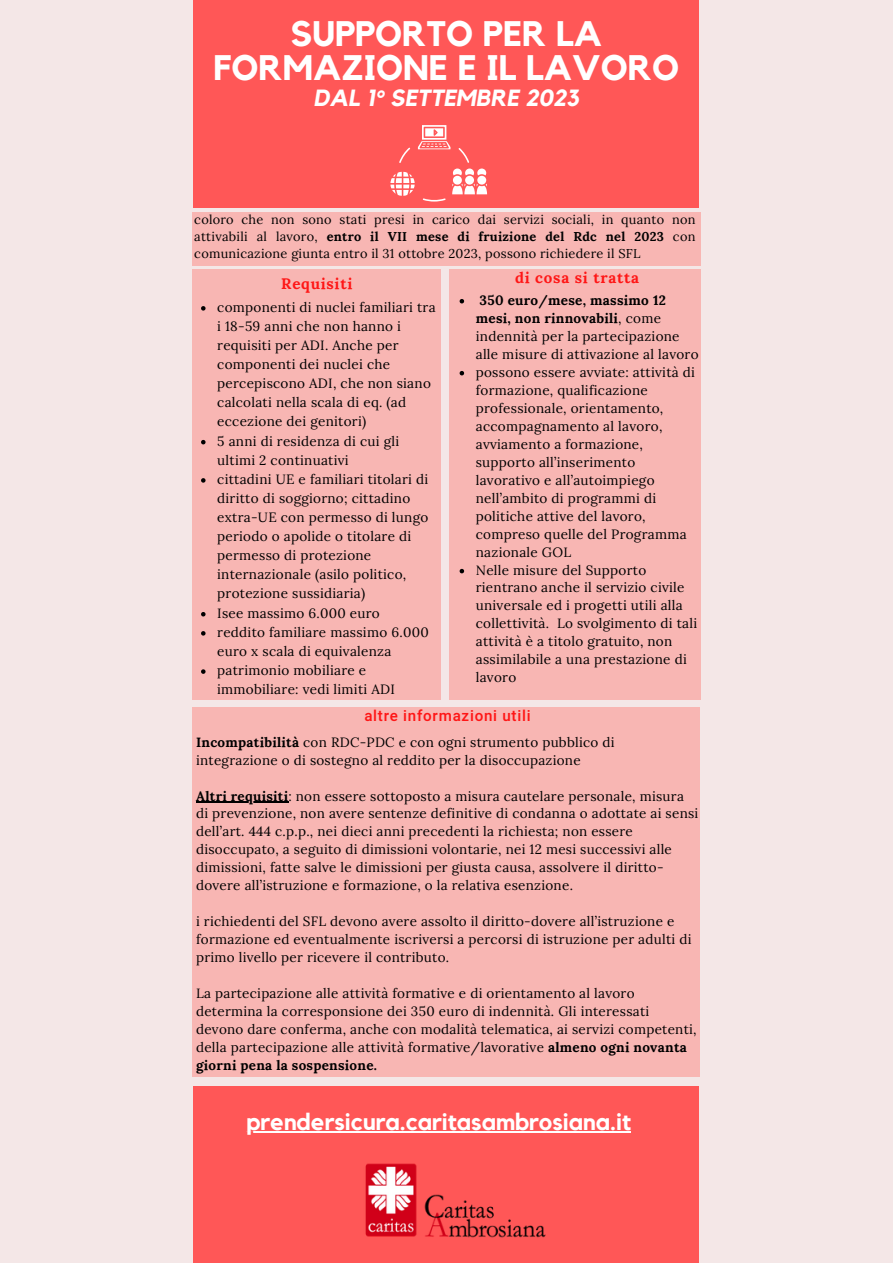
<style>
.page{position:relative;width:893px;height:1264px;background:#fff}
.page>*{position:absolute;margin:0;border:0;box-sizing:border-box;transform-origin:0 0}
.t1{font:700 35.4px/34.8px "Kollektif";color:#fff;text-align:center}
.t2{font:700 23.55px "Kollektif";color:#fff}
.t3{font:italic 700 23.4px "Kollektif";color:#fff}
.t4{font:700 15.15px "Lora";letter-spacing:.05em;color:#ff1616}
.t5{font:500 15.15px "Heebo";letter-spacing:.05em;color:#ff1616}
.t6{font:13.5px/18px "Lora";letter-spacing:.02em;color:#000}
.t7{font:12.75px/17px "Lora";letter-spacing:.02em;color:#000;text-align:justify}
.s1{font-weight:700}
</style>
<div class="page">
<div style="left:0;top:0;width:892px;height:1262px;background:#f4e7e7"></div>
<div style="left:194px;top:1085px;width:504px;height:177px;background:#ff5757"></div>
<div style="left:193px;top:269px;width:248px;height:430px;background:#f8b6b3"></div>
<div style="left:194px;top:0;width:504px;height:208px;background:#ff5757"></div>
<div style="left:449px;top:269px;width:252px;height:430px;background:#f8b6b3"></div>
<img style="left:365px;top:1163px;width:181px;height:75px">
<div style="left:193px;top:707px;width:506px;height:370px;background:#f8b6b3"></div>
<svg style="left:390px;top:125px;width:97px;height:76px"></svg>
<hr style="left:196px;top:801px;width:92px;height:1px;background:#000">
<svg style="left:201px;top:306px;width:4px;height:4px"></svg>
<svg style="left:201px;top:440px;width:4px;height:4px"></svg>
<svg style="left:201px;top:478px;width:4px;height:4px"></svg>
<svg style="left:201px;top:612px;width:4px;height:4px"></svg>
<svg style="left:201px;top:631px;width:4px;height:4px"></svg>
<svg style="left:201px;top:669px;width:4px;height:5px"></svg>
<hr style="left:246px;top:1131px;width:385px;height:2px;background:#fff">
<svg style="left:459px;top:299px;width:5px;height:4px"></svg>
<svg style="left:459px;top:371px;width:5px;height:4px"></svg>
<svg style="left:459px;top:569px;width:5px;height:4px"></svg>
<div style="left:193px;top:211px;width:508px;height:54px;background:#f8b6b3"></div>
<p class="t1" style="left:213px;top:17px;width:467px">SUPPORTO PER LA<br>FORMAZIONE E IL LAVORO</p>
<p class="t3" style="left:313px;top:87px;width:267px">DAL 1° SETTEMBRE 2023</p>
<p class="t7" style="left:194px;top:210px;width:502px">coloro che non sono stati presi in carico dai servizi sociali, in quanto non attivabili al lavoro, <span class="s1">entro il VII mese di fruizione del Rdc nel 2023</span> con comunicazione giunta entro il 31 ottobre 2023, possono richiedere il SFL</p>
<p class="t4" style="left:281px;top:274px;width:73px">Requisiti</p>
<p class="t6" style="left:217px;top:297px;width:220px;line-height:19px">componenti di nuclei familiari tra i 18-59 anni che non hanno i requisiti per ADI. Anche per componenti dei nuclei che percepiscono ADI, che non siano calcolati nella scala di eq. (ad eccezione dei genitori)</p>
<p class="t6" style="left:217px;top:431px;width:183px;line-height:19px">5 anni di residenza di cui gli ultimi 2 continuativi</p>
<p class="t6" style="left:217px;top:469px;width:212px;line-height:19px">cittadini UE e familiari titolari di diritto di soggiorno; cittadino extra-UE con permesso di lungo periodo o apolide o titolare di permesso di protezione internazionale (asilo politico, protezione sussidiaria)</p>
<p class="t6" style="left:217px;top:603px;width:164px">Isee massimo 6.000 euro</p>
<p class="t6" style="left:217px;top:622px;width:213px;line-height:19px">reddito familiare massimo 6.000 euro x scala di equivalenza</p>
<p class="t6" style="left:217px;top:660px;width:179px;line-height:19px">patrimonio mobiliare e immobiliare: vedi limiti ADI</p>
<p class="t4" style="left:515px;top:268px;width:125px">di cosa si tratta</p>
<p class="t6" style="left:476px;top:291px;width:224px"><span class="s1">350 euro/mese, massimo 12 mesi, non rinnovabili</span>, come indennità per la partecipazione alle misure di attivazione al lavoro</p>
<p class="t6" style="left:476px;top:362px;width:221px">possono essere avviate: attività di formazione, qualificazione professionale, orientamento, accompagnamento al lavoro, avviamento a formazione, supporto all’inserimento lavorativo e all’autoimpiego nell’ambito di programmi di politiche attive del lavoro, compreso quelle del Programma nazionale GOL</p>
<p class="t6" style="left:476px;top:560px;width:223px">Nelle misure del Supporto rientrano anche il servizio civile universale ed i progetti utili alla collettività. Lo svolgimento di tali attività è a titolo gratuito, non assimilabile a una prestazione di lavoro</p>
<p class="t5" style="left:364px;top:705px;width:168px">altre informazioni utili</p>
<p class="t6" style="left:196px;top:732px;width:420px"><span class="s1">Incompatibilità</span> con RDC-PDC e con ogni strumento pubblico di integrazione o di sostegno al reddito per la disoccupazione</p>
<p class="t6" style="left:196px;top:786px;width:504px"><span class="s1">Altri requisiti</span>: non essere sottoposto a misura cautelare personale, misura di prevenzione, non avere sentenze definitive di condanna o adottate ai sensi dell’art. 444 c.p.p., nei dieci anni precedenti la richiesta; non essere disoccupato, a seguito di dimissioni volontarie, nei 12 mesi successivi alle dimissioni, fatte salve le dimissioni per giusta causa, assolvere il diritto&shy;dovere all’istruzione e formazione, o la relativa esenzione.</p>
<p class="t6" style="left:196px;top:912px;width:497px">i richiedenti del SFL devono avere assolto il diritto-dovere all’istruzione e formazione ed eventualmente iscriversi a percorsi di istruzione per adulti di primo livello per ricevere il contributo.</p>
<p class="t6" style="left:196px;top:984px;width:502px">La partecipazione alle attività formative e di orientamento al lavoro determina la corresponsione dei 350 euro di indennità. Gli interessati devono dare conferma, anche con modalità telematica, ai servizi competenti, della partecipazione alle attività formative/lavorative <span class="s1">almeno ogni novanta giorni pena la sospensione.</span></p>
<p class="t2" style="left:246px;top:1111px;width:386px">prendersicura.caritasambrosiana.it</p>
</div>
